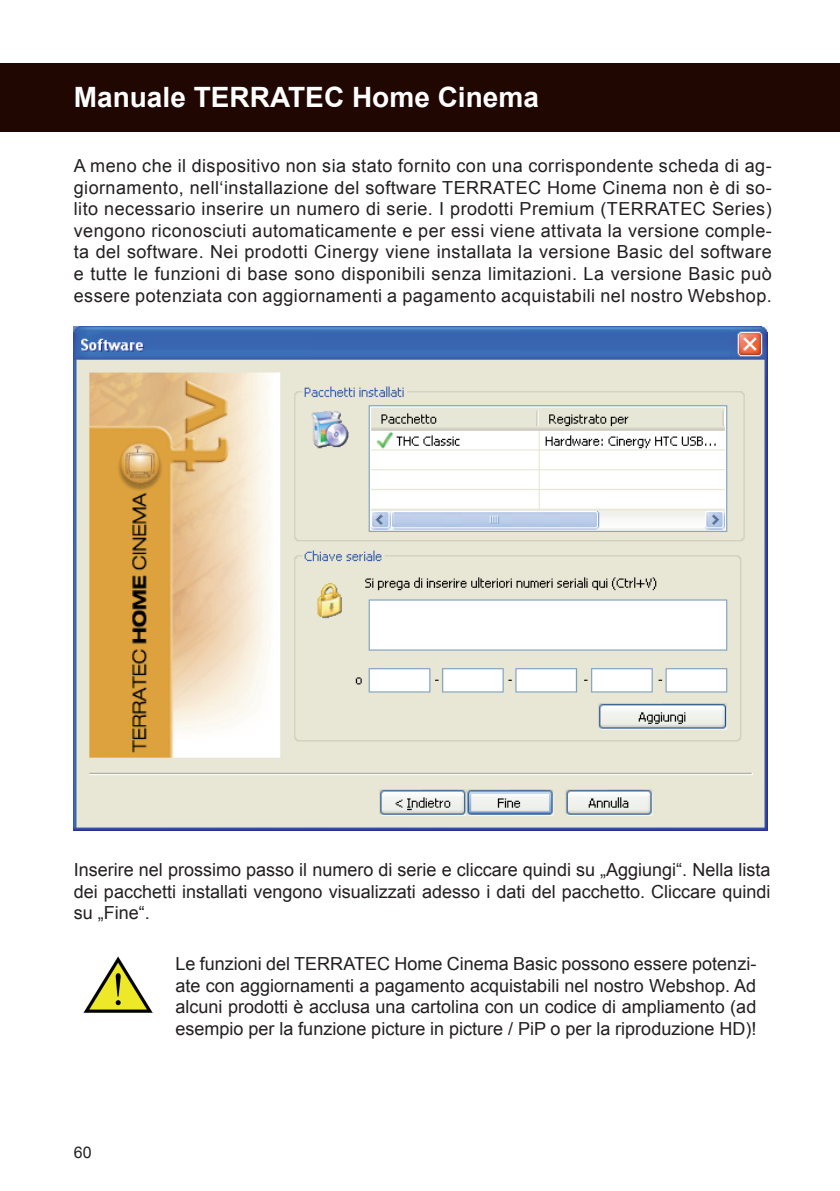
<style>
.page{position:relative;width:840px;height:1191px;background:#fff}
.page>*{position:absolute;margin:0;border:0;box-sizing:border-box;transform-origin:0 0}
.t1{font:700 28px "Arial";color:#fff}
.t2{font:18px/21.6px "Arial";color:#231f20;text-align:justify}
.t3{font:16px "Arial";color:#231f20}
</style>
<div class="page">
<div style="left:0;top:64px;width:839px;height:68px;background:#210701"></div>
<img style="left:74px;top:327px;width:692px;height:503px">
<img style="left:83px;top:957px;width:70px;height:56px">
<h1 class="t1" style="left:74px;top:79px;width:466px">Manuale TERRATEC Home Cinema</h1>
<p class="t2" style="left:74px;top:155px;width:699px">A meno che il dispositivo non sia stato fornito con una corrispondente scheda di ag&shy;giornamento, nell‘installazione del software TERRATEC Home Cinema non è di so&shy;lito necessario inserire un numero di serie. I prodotti Premium (TERRATEC Series) vengono riconosciuti automaticamente e per essi viene attivata la versione comple&shy;ta del software. Nei prodotti Cinergy viene installata la versione Basic del software e tutte le funzioni di base sono disponibili senza limitazioni. La versione Basic può essere potenziata con aggiornamenti a pagamento acquistabili nel nostro Webshop.</p>
<p class="t2" style="left:74px;top:859px;width:697px">Inserire nel prossimo passo il numero di serie e cliccare quindi su „Aggiungi“. Nella lista dei pacchetti installati vengono visualizzati adesso i dati del pacchetto. Cliccare quindi su „Fine“.</p>
<p class="t2" style="left:175px;top:953px;width:582px">Le funzioni del TERRATEC Home Cinema Basic possono essere potenzi&shy;ate con aggiornamenti a pagamento acquistabili nel nostro Webshop. Ad alcuni prodotti è acclusa una cartolina con un codice di ampliamento (ad esempio per la funzione picture in picture / PiP o per la riproduzione HD)!</p>
<p class="t3" style="left:74px;top:1141px;width:19px">60</p>
</div>
